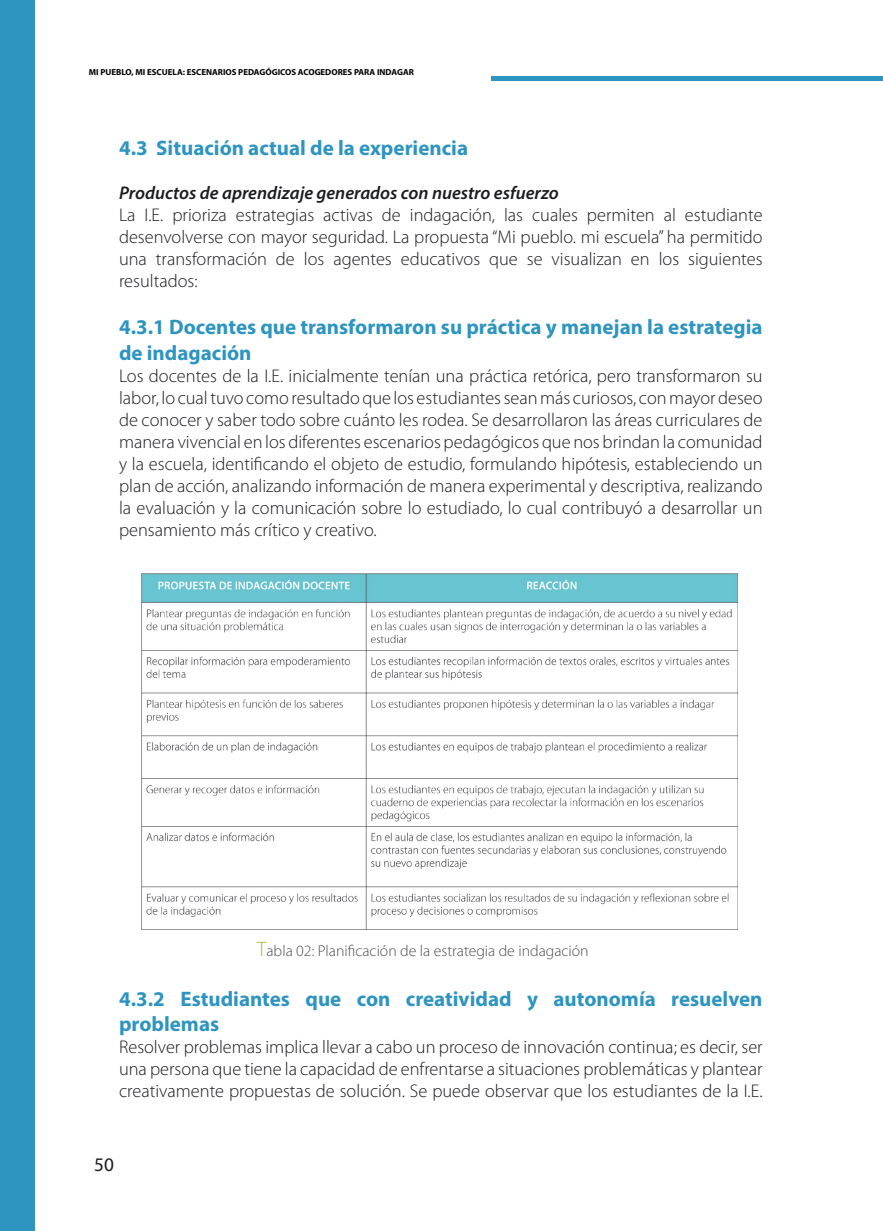
<style>
.page{position:relative;width:883px;height:1231px;background:#fff}
.page>*{position:absolute;margin:0;border:0;box-sizing:border-box;transform-origin:0 0}
.t1{font:700 21px/25.2px "Myriad Pro";color:#2d95c0}
.t2{font:19.25px "Myriad Pro";color:#1b1c20}
.t3{font:300 18.38px/22.1px "Myriad Pro";color:#1b1c20;text-align:justify}
.t4{font:italic 600 18.38px "Myriad Pro";color:#1b1c20}
.t5{font:300 15.75px "Myriad Pro";color:#504e53}
.t6{font:700 8.75px "Myriad Pro";color:#000}
.s1{font-size:21px;color:#b0bb25}
</style>
<div class="page">
<div style="left:863px;top:76px;width:20px;height:5px;background:#2d95c0"></div>
<div style="left:491px;top:76px;width:372px;height:5px;background:#2d95c0"></div>
<div style="left:0;top:0;width:35px;height:1230px;background:#2d95c0"></div>
<img style="left:142px;top:573px;width:595px;height:356px">
<p class="t6" style="left:89px;top:66px;width:327px">MI PUEBLO, MI ESCUELA: ESCENARIOS PEDAGÓGICOS ACOGEDORES PARA INDAGAR</p>
<p class="t1" style="left:119px;top:134px;width:351px">4.3 Situación actual de la experiencia</p>
<p class="t4" style="left:119px;top:181px;width:441px">Productos de aprendizaje generados con nuestro esfuerzo</p>
<p class="t3" style="left:119px;top:204px;width:645px">La I.E. prioriza estrategias activas de indagación, las cuales permiten al estudiante desenvolverse con mayor seguridad. La propuesta “Mi pueblo. mi escuela” ha permitido una transformación de los agentes educativos que se visualizan en los siguientes resultados:</p>
<p class="t1" style="left:119px;top:314px;width:645px">4.3.1 Docentes que transformaron su práctica y manejan la estrategia de indagación</p>
<p class="t3" style="left:119px;top:365px;width:645px">Los docentes de la I.E. inicialmente tenían una práctica retórica, pero transformaron su labor, lo cual tuvo como resultado que los estudiantes sean más curiosos, con mayor deseo de conocer y saber todo sobre cuánto les rodea. Se desarrollaron las áreas curriculares de manera vivencial en los diferentes escenarios pedagógicos que nos brindan la comunidad y la escuela, identificando el objeto de estudio, formulando hipótesis, estableciendo un plan de acción, analizando información de manera experimental y descriptiva, realizando la evaluación y la comunicación sobre lo estudiado, lo cual contribuyó a desarrollar un pensamiento más crítico y creativo.</p>
<p class="t5" style="left:257px;top:941px;width:333px"><span class="s1">T</span>abla 02: Planificación de la estrategia de indagación</p>
<p class="t1" style="left:119px;top:985px;width:645px">4.3.2 Estudiantes que con creatividad y autonomía resuelven problemas</p>
<p class="t3" style="left:119px;top:1036px;width:645px">Resolver problemas implica llevar a cabo un proceso de innovación continua; es decir, ser una persona que tiene la capacidad de enfrentarse a situaciones problemáticas y plantear creativamente propuestas de solución. Se puede observar que los estudiantes de la I.E.</p>
<p class="t2" style="left:94px;top:1152px;width:21px">50</p>
</div>
